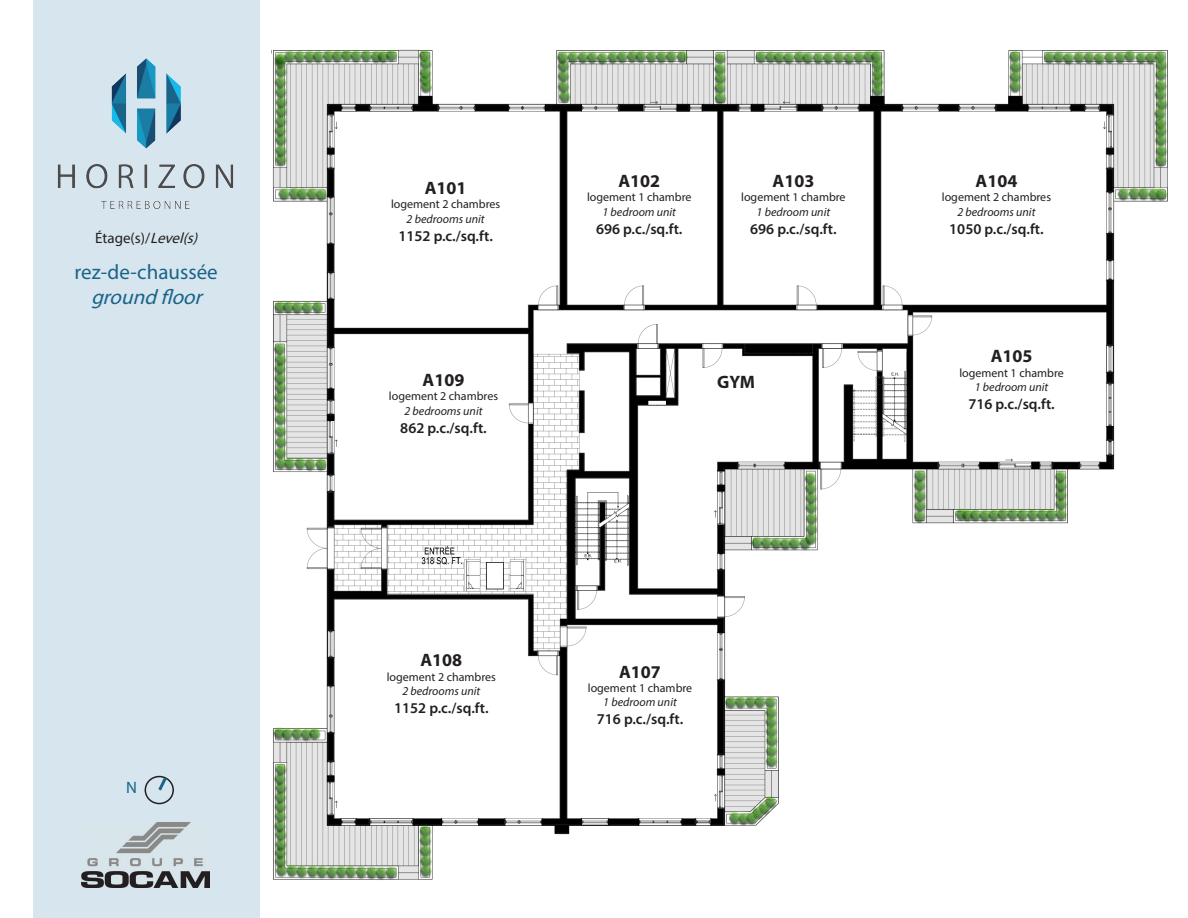
<style>
.page{position:relative;width:1188px;height:918px;background:#fff}
.page>*{position:absolute;margin:0;border:0;box-sizing:border-box;transform-origin:0 0}
.t1{font:21px "Myriad Pro";color:#196489}
.t2{font:italic 21px "Myriad Pro";color:#196489}
.t3{font:700 18px "Myriad Pro";color:#231f20}
.t4{font:16.5px "Myriad Pro";color:#196489}
.t5{font:600 15px "Myriad Pro";color:#231f20}
.t6{font:15px "Myriad Pro";color:#231f20}
.t7{font:12px "Myriad Pro";color:#231f20}
.t8{font:italic 12px "Myriad Pro";color:#231f20}
.s1{font-style:italic}
</style>
<div class="page">
<div style="left:33px;top:0;width:227px;height:918px;background:#d7e5ee"></div>
<img style="left:57px;top:164px;width:177px;height:45px">
<img style="left:111px;top:59px;width:70px;height:90px">
<div style="left:145px;top:776px;width:29px;height:28px;border:2px solid #231f20;border-radius:50%"></div>
<svg style="left:156px;top:775px;width:13px;height:16px"></svg>
<img style="left:81px;top:822px;width:129px;height:66px">
<img style="left:271px;top:49px;width:897px;height:831px">
<div style="left:912px;top:622px;width:276px;height:296px;background:#fff"></div>
<p class="t6" style="left:95px;top:229px;width:108px">Étage(s)/<span class="s1">Level(s)</span></p>
<p class="t1" style="left:75px;top:259px;width:145px">rez-de-chaussée</p>
<p class="t2" style="left:91px;top:284px;width:118px">groundfloor</p>
<h3 class="t4" style="left:126px;top:777px;width:12px">N</h3>
<p class="t3" style="left:425px;top:176px;width:43px">A101</p>
<p class="t7" style="left:391px;top:197px;width:111px">logement 2 chambres</p>
<p class="t8" style="left:407px;top:211px;width:80px">2 bedrooms unit</p>
<p class="t5" style="left:398px;top:226px;width:96px">1152 p.c./sq.ft.</p>
<p class="t3" style="left:423px;top:368px;width:43px">A109</p>
<p class="t7" style="left:389px;top:389px;width:111px">logement 2 chambres</p>
<p class="t8" style="left:404px;top:403px;width:80px">2 bedrooms unit</p>
<p class="t5" style="left:400px;top:418px;width:88px">862 p.c./sq.ft.</p>
<p class="t3" style="left:420px;top:649px;width:43px">A108</p>
<p class="t7" style="left:387px;top:669px;width:111px">logement 2 chambres</p>
<p class="t8" style="left:402px;top:684px;width:80px">2 bedrooms unit</p>
<p class="t5" style="left:394px;top:699px;width:96px">1152 p.c./sq.ft.</p>
<p class="t3" style="left:618px;top:169px;width:43px">A102</p>
<p class="t7" style="left:587px;top:190px;width:106px">logement 1 chambre</p>
<p class="t8" style="left:603px;top:204px;width:75px">1 bedroom unit</p>
<p class="t5" style="left:596px;top:219px;width:88px">696 p.c./sq.ft.</p>
<p class="t3" style="left:773px;top:169px;width:43px">A103</p>
<p class="t7" style="left:741px;top:190px;width:106px">logement 1 chambre</p>
<p class="t8" style="left:757px;top:204px;width:75px">1 bedroom unit</p>
<p class="t5" style="left:750px;top:219px;width:88px">696 p.c./sq.ft.</p>
<p class="t3" style="left:717px;top:370px;width:39px">GYM</p>
<p class="t3" style="left:619px;top:660px;width:43px">A107</p>
<p class="t7" style="left:588px;top:680px;width:106px">logement 1 chambre</p>
<p class="t8" style="left:603px;top:695px;width:75px">1 bedroom unit</p>
<p class="t5" style="left:597px;top:710px;width:88px">716 p.c./sq.ft.</p>
<p class="t3" style="left:976px;top:169px;width:43px">A104</p>
<p class="t7" style="left:942px;top:190px;width:111px">logement 2 chambres</p>
<p class="t8" style="left:957px;top:204px;width:80px">2 bedrooms unit</p>
<p class="t5" style="left:949px;top:219px;width:96px">1050 p.c./sq.ft.</p>
<p class="t3" style="left:991px;top:344px;width:43px">A105</p>
<p class="t7" style="left:959px;top:365px;width:106px">logement 1 chambre</p>
<p class="t8" style="left:975px;top:380px;width:75px">1 bedroom unit</p>
<p class="t5" style="left:968px;top:394px;width:88px">716 p.c./sq.ft.</p>
</div>
